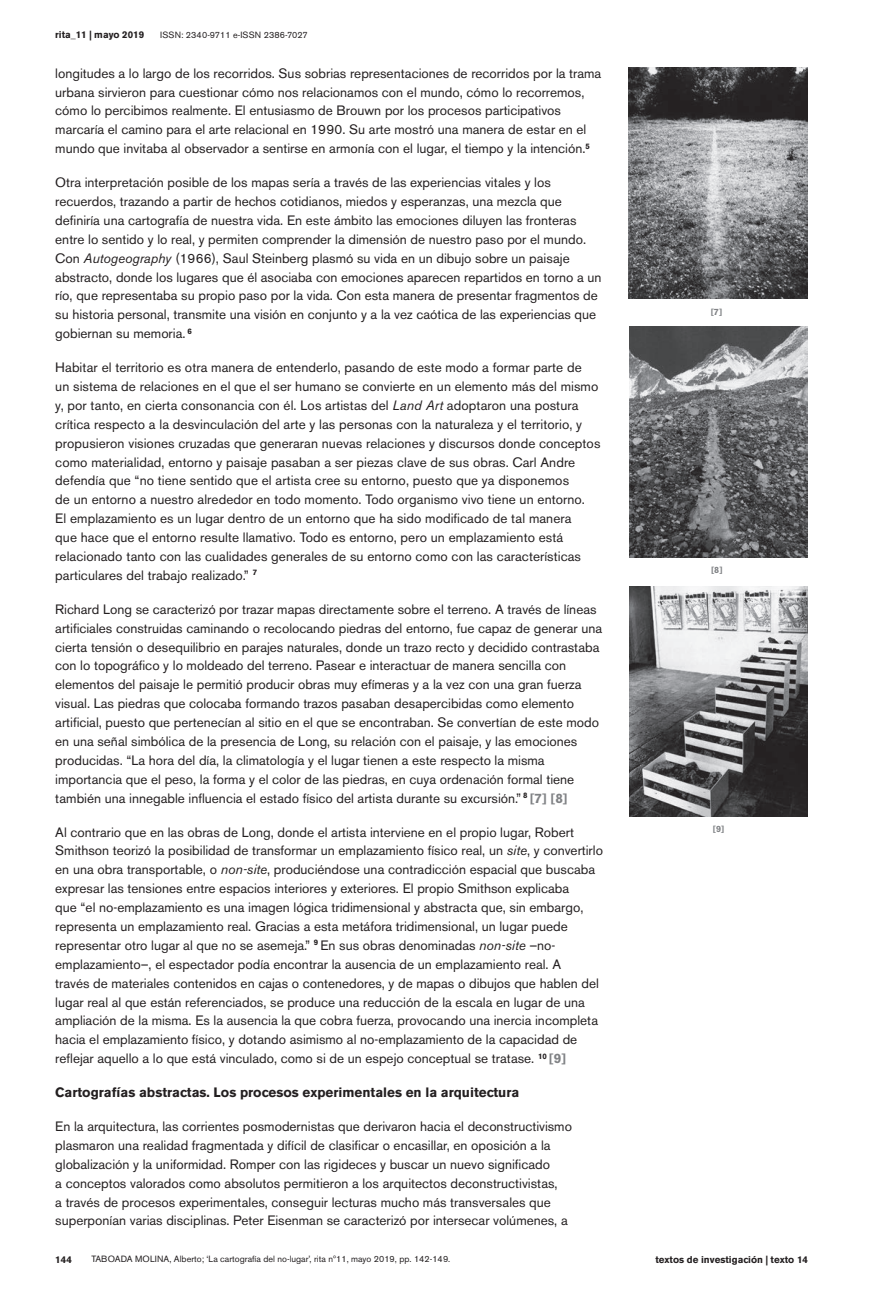
<style>
.page{position:relative;width:876px;height:1302px;background:#fff}
.page>*{position:absolute;margin:0;border:0;box-sizing:border-box;transform-origin:0 0}
.t1{font:13.5px/18.9px "Akzidenz Grotesk BE";color:#231f20}
.t2{font:700 13.5px "Akzidenz Grotesk BE";color:#231f20}
.t3{font:700 9.75px "Akzidenz Grotesk BE";color:#231f20}
.t4{font:9px "Akzidenz Grotesk BE";color:#231f20}
.t5{font:9px "Akzidenz Grotesk BE";letter-spacing:.02em;color:#231f20}
.t6{font:700 9px "Akzidenz Grotesk BE";color:#808285}
.s1{font-style:italic}
.s2{font-weight:700;color:#808285}
</style>
<div class="page">
<img style="left:628px;top:68px;width:180px;height:230px">
<img style="left:629px;top:327px;width:179px;height:230px">
<img style="left:629px;top:586px;width:179px;height:230px">
<p class="t3" style="left:55px;top:29px;width:90px">rita_11 | mayo 2019</p>
<p class="t5" style="left:160px;top:30px;width:149px">ISSN: 2340-9711 e-ISSN 2386-7027</p>
<p class="t1" style="left:55px;top:63px;width:547px">longitudes a lo largo de los recorridos. Sus sobrias representaciones de recorridos por la trama urbana sirvieron para cuestionar cómo nos relacionamos con el mundo, cómo lo recorremos, cómo lo percibimos realmente. El entusiasmo de Brouwn por los procesos participativos marcaría el camino para el arte relacional en 1990. Su arte mostró una manera de estar en el mundo que invitaba al observador a sentirse en armonía con el lugar, el tiempo y la intención.<sup>5</sup></p>
<p class="t1" style="left:55px;top:173px;width:548px">Otra interpretación posible de los mapas sería a través de las experiencias vitales y los recuerdos, trazando a partir de hechos cotidianos, miedos y esperanzas, una mezcla que definiría una cartografía de nuestra vida. En este ámbito las emociones diluyen las fronteras entre lo sentido y lo real, y permiten comprender la dimensión de nuestro paso por el mundo.<br>Con <span class="s1">Autogeography</span> (1966), Saul Steinberg plasmó su vida en un dibujo sobre un paisaje abstracto, donde los lugares que él asociaba con emociones aparecen repartidos en torno a un río, que representaba su propio paso por la vida. Con esta manera de presentar fragmentos de su historia personal, transmite una visión en conjunto y a la vez caótica de las experiencias que gobiernan su memoria. <sup>6</sup></p>
<p class="t1" style="left:55px;top:358px;width:547px">Habitar el territorio es otra manera de entenderlo, pasando de este modo a formar parte de<br>un sistema de relaciones en el que el ser humano se convierte en un elemento más del mismo y, por tanto, en cierta consonancia con él. Los artistas del <span class="s1">Land Art</span> adoptaron una postura crítica respecto a la desvinculación del arte y las personas con la naturaleza y el territorio, y propusieron visiones cruzadas que generaran nuevas relaciones y discursos donde conceptos como materialidad, entorno y paisaje pasaban a ser piezas clave de sus obras. Carl Andre defendía que “no tiene sentido que el artista cree su entorno, puesto que ya disponemos<br>de un entorno a nuestro alrededor en todo momento. Todo organismo vivo tiene un entorno.<br>El emplazamiento es un lugar dentro de un entorno que ha sido modificado de tal manera<br>que hace que el entorno resulte llamativo. Todo es entorno, pero un emplazamiento está relacionado tanto con las cualidades generales de su entorno como con las características particulares del trabajo realizado.” <sup>7</sup></p>
<p class="t1" style="left:55px;top:599px;width:548px">Richard Long se caracterizó por trazar mapas directamente sobre el terreno. A través de líneas artificiales construidas caminando o recolocando piedras del entorno, fue capaz de generar una cierta tensión o desequilibrio en parajes naturales, donde un trazo recto y decidido contrastaba con lo topográfico y lo moldeado del terreno. Pasear e interactuar de manera sencilla con elementos del paisaje le permitió producir obras muy efímeras y a la vez con una gran fuerza visual. Las piedras que colocaba formando trazos pasaban desapercibidas como elemento artificial, puesto que pertenecían al sitio en el que se encontraban. Se convertían de este modo en una señal simbólica de la presencia de Long, su relación con el paisaje, y las emociones producidas. “La hora del día, la climatología y el lugar tienen a este respecto la misma importancia que el peso, la forma y el color de las piedras, en cuya ordenación formal tiene también una innegable influencia el estado físico del artista durante su excursión.” <sup>8</sup> <span class="s2">[7] [8]</span></p>
<p class="t1" style="left:55px;top:822px;width:549px">Al contrario que en las obras de Long, donde el artista interviene en el propio lugar, Robert Smithson teorizó la posibilidad de transformar un emplazamiento físico real, un <span class="s1">site</span>, y convertirlo en una obra transportable, o <span class="s1">non-site</span>, produciéndose una contradicción espacial que buscaba expresar las tensiones entre espacios interiores y exteriores. El propio Smithson explicaba<br>que “el no-emplazamiento es una imagen lógica tridimensional y abstracta que, sin embargo, representa un emplazamiento real. Gracias a esta metáfora tridimensional, un lugar puede representar otro lugar al que no se asemeja.” <sup>9</sup> En sus obras denominadas <span class="s1">non-site</span> –no&shy;emplazamiento–, el espectador podía encontrar la ausencia de un emplazamiento real. A<br>través de materiales contenidos en cajas o contenedores, y de mapas o dibujos que hablen del lugar real al que están referenciados, se produce una reducción de la escala en lugar de una ampliación de la misma. Es la ausencia la que cobra fuerza, provocando una inercia incompleta hacia el emplazamiento físico, y dotando asimismo al no-emplazamiento de la capacidad de reflejar aquello a lo que está vinculado, como si de un espejo conceptual se tratase. <sup>10</sup> <span class="s2">[9]</span></p>
<p class="t2" style="left:55px;top:1084px;width:466px">Cartografías abstractas. Los procesos experimentales en la arquitectura</p>
<p class="t1" style="left:55px;top:1116px;width:518px">En la arquitectura, las corrientes posmodernistas que derivaron hacia el deconstructivismo plasmaron una realidad fragmentada y difícil de clasificar o encasillar, en oposición a la globalización y la uniformidad. Romper con las rigideces y buscar un nuevo significado<br>a conceptos valorados como absolutos permitieron a los arquitectos deconstructivistas,<br>a través de procesos experimentales, conseguir lecturas mucho más transversales que superponían varias disciplinas. Peter Eisenman se caracterizó por intersecar volúmenes, a</p>
<p class="t3" style="left:55px;top:1253px;width:18px">144</p>
<p class="t4" style="left:91px;top:1253px;width:360px">TABOADA MOLINA, Alberto; ‘La cartografía del no-lugar’, rita nº11, mayo 2019, pp. 142-149.</p>
<p class="t6" style="left:711px;top:306px;width:13px">[7]</p>
<p class="t6" style="left:711px;top:564px;width:13px">[8]</p>
<p class="t6" style="left:713px;top:823px;width:13px">[9]</p>
<p class="t3" style="left:655px;top:1253px;width:154px">textos de investigación | texto 14</p>
</div>
